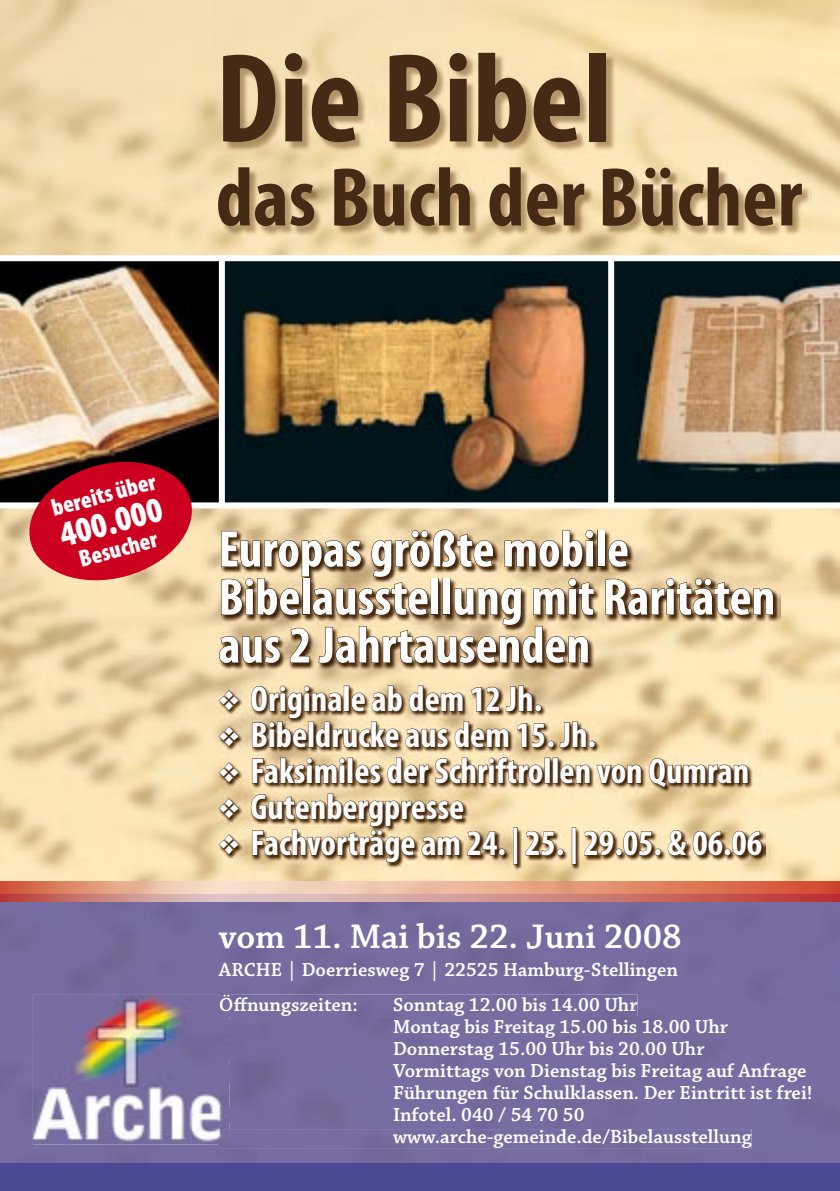
<style>
.page{position:relative;width:840px;height:1191px;background:#fff}
.page>*{position:absolute;margin:0;border:0;box-sizing:border-box;transform-origin:0 0}
.t1{font:700 condensed 128px "Myriad Pro";color:#452b16}
.t2{font:700 condensed 84px "Myriad Pro";color:#452b16}
.t3{font:700 condensed 52px/48px "Myriad Pro";color:#fff}
.t4{font:700 condensed 36px/36px "Myriad Pro";color:#fff}
.t5{font:600 36px "Chaparral Pro";color:#fff}
.t6{font:900 condensed 36px "Myriad Pro";color:#fff}
.t7{font:900 condensed 24px "Myriad Pro";color:#fff}
.t8{font:600 20px/22px "Chaparral Pro";color:#fff}
</style>
<div class="page">
<img style="left:770px;top:67px;width:69px;height:814px">
<img style="left:700px;top:744px;width:70px;height:137px">
<img style="left:0;top:881px;width:839px;height:155px">
<div style="left:0;top:1036px;width:69px;height:127px;background:#786ca1"></div>
<div style="left:210px;top:1036px;width:629px;height:127px;background:#776ca1"></div>
<div style="left:69px;top:1144px;width:141px;height:19px;background:#776ca1"></div>
<div style="left:220px;top:994px;width:417px;height:22px;background:#796ca1"></div>
<div style="left:229px;top:1019px;width:498px;height:19px;background:#796ca1"></div>
<div style="left:229px;top:1041px;width:475px;height:19px;background:#796ca1"></div>
<div style="left:229px;top:1063px;width:577px;height:19px;background:#776ca1"></div>
<img style="left:229px;top:1107px;width:354px;height:15px">
<div style="left:219px;top:1129px;width:532px;height:19px;background:#776ca1"></div>
<div style="left:0;top:1163px;width:839px;height:28px;background:#494994"></div>
<img style="left:0;top:255px;width:219px;height:248px">
<svg style="left:613px;top:255px;width:226px;height:253px;background:#7f7260"></svg>
<svg style="left:219px;top:255px;width:394px;height:248px;background:#62543d"></svg>
<img style="left:33px;top:995px;width:196px;height:149px">
<img style="left:220px;top:995px;width:9px;height:21px">
<img style="left:219px;top:1019px;width:10px;height:19px">
<img style="left:219px;top:1041px;width:10px;height:19px">
<img style="left:219px;top:1063px;width:10px;height:19px">
<img style="left:219px;top:1107px;width:10px;height:15px">
<img style="left:219px;top:1129px;width:10px;height:15px">
<svg style="left:23px;top:454px;width:175px;height:134px;background:#b8313a"></svg>
<img style="left:217px;top:52px;width:593px;height:184px">
<img style="left:218px;top:529px;width:561px;height:140px">
<div style="left:597px;top:530px;width:7px;height:37px;border:1px solid #452b16"></div>
<svg style="left:607px;top:539px;width:21px;height:29px"></svg>
<svg style="left:604px;top:577px;width:169px;height:39px;background:#8b6f4e"></svg>
<svg style="left:218px;top:529px;width:376px;height:135px;background:#9a7f5c"></svg>
<img style="left:218px;top:685px;width:547px;height:184px">
<svg style="left:250px;top:685px;width:295px;height:63px;background:#9c825f"></svg>
<div style="left:547px;top:740px;width:6px;height:7px;border:1px solid #452b16;border-radius:50%"></div>
<svg style="left:559px;top:721px;width:27px;height:27px"></svg>
<div style="left:588px;top:740px;width:7px;height:7px;border:1px solid #452b16;border-radius:50%"></div>
<svg style="left:252px;top:757px;width:93px;height:27px;background:#8a6d4d"></svg>
<div style="left:347px;top:757px;width:6px;height:26px;border:1px solid #452b16"></div>
<svg style="left:354px;top:764px;width:27px;height:20px"></svg>
<svg style="left:387px;top:757px;width:156px;height:27px;background:#957b59"></svg>
<div style="left:544px;top:757px;width:6px;height:26px;border:1px solid #452b16"></div>
<div style="left:552px;top:757px;width:6px;height:26px;border:1px solid #452b16"></div>
<svg style="left:559px;top:764px;width:82px;height:28px;background:#9a805e"></svg>
<svg style="left:648px;top:757px;width:100px;height:31px;background:#9b805e"></svg>
<svg style="left:250px;top:793px;width:247px;height:150px;background:#ab9388"></svg>
<div style="left:498px;top:848px;width:7px;height:7px;border:1px solid #452b16;border-radius:50%"></div>
<div style="left:513px;top:827px;width:4px;height:37px;border:1px solid #452b16"></div>
<svg style="left:524px;top:830px;width:30px;height:26px"></svg>
<div style="left:557px;top:848px;width:6px;height:7px;border:1px solid #452b16;border-radius:50%"></div>
<div style="left:571px;top:827px;width:4px;height:37px;border:1px solid #452b16"></div>
<svg style="left:583px;top:830px;width:31px;height:26px"></svg>
<div style="left:615px;top:848px;width:6px;height:7px;border:1px solid #452b16;border-radius:50%"></div>
<svg style="left:622px;top:830px;width:30px;height:26px"></svg>
<div style="left:654px;top:848px;width:6px;height:7px;border:1px solid #452b16;border-radius:50%"></div>
<svg style="left:667px;top:829px;width:55px;height:27px"></svg>
<div style="left:724px;top:848px;width:6px;height:7px;border:1px solid #452b16;border-radius:50%"></div>
<svg style="left:731px;top:830px;width:30px;height:26px"></svg>
<svg style="left:218px;top:689px;width:22px;height:22px"></svg>
<svg style="left:218px;top:725px;width:22px;height:22px"></svg>
<svg style="left:218px;top:761px;width:22px;height:22px"></svg>
<svg style="left:218px;top:797px;width:22px;height:22px"></svg>
<svg style="left:218px;top:833px;width:22px;height:22px"></svg>
<h1 class="t1" style="left:215px;top:28px;width:398px">Die Bibel</h1>
<h2 class="t2" style="left:215px;top:151px;width:587px">das Buch der Bücher</h2>
<p class="t7" style="left:49px;top:495px;width:108px;rotate:-15deg">bereits über</p>
<h3 class="t6" style="left:55px;top:516px;width:106px;rotate:-15deg">400.000</h3>
<p class="t7" style="left:76px;top:546px;width:82px;rotate:-15deg">Besucher</p>
<h3 class="t3" style="left:218px;top:526px;width:558px">Europas größte mobile<br>Bibelausstellung mit Raritäten aus 2 Jahrtausenden</h3>
<h3 class="t4" style="left:250px;top:681px;width:513px">Originale ab dem 12 Jh.<br>Bibeldrucke aus dem 15. Jh.<br>Faksimiles der Schriftrollen von Qumran<br>Gutenbergpresse<br>Fachvorträge am 24. | 25. | 29.05. &amp; 06.06</h3>
<h3 class="t5" style="left:219px;top:915px;width:464px">vom 11. Mai bis 22. Juni 2008</h3>
<p class="t8" style="left:219px;top:959px;width:460px">ARCHE | Doerriesweg 7 | 22525 Hamburg-Stellingen</p>
<p class="t8" style="left:219px;top:994px;width:140px">Öffnungszeiten:</p>
<p class="t8" style="left:393px;top:994px;width:421px">Sonntag 12.00 bis 14.00 Uhr<br>Montag bis Freitag 15.00 bis 18.00 Uhr Donnerstag 15.00 Uhr bis 20.00 Uhr<br>Vormittags von Dienstag bis Freitag auf Anfrage Führungen für Schulklassen. Der Eintritt ist frei!<br>Infotel. 040 / 54 70 50 www.arche-gemeinde.de/Bibelausstellung</p>
</div>
